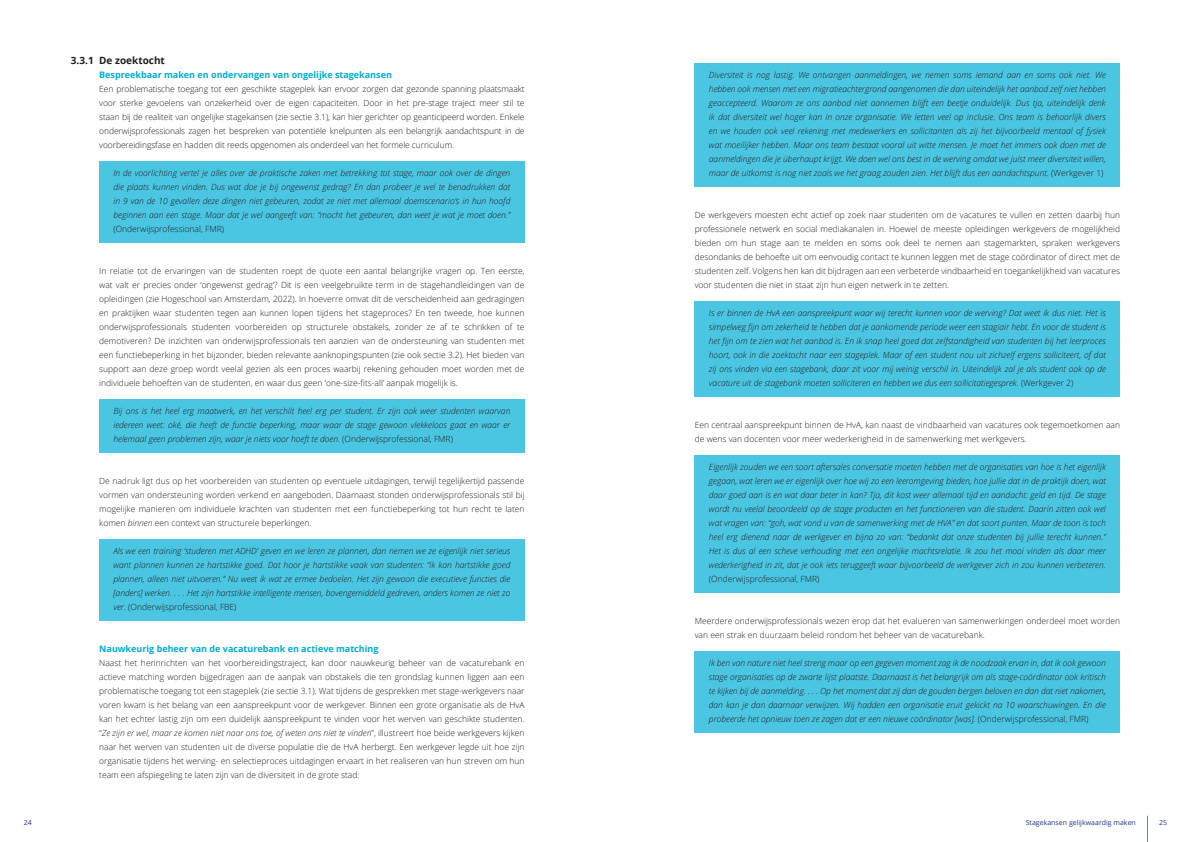
<style>
.page{position:relative;width:1191px;height:842px;background:#fff}
.page>*{position:absolute;margin:0;border:0;box-sizing:border-box;transform-origin:0 0}
.t1{font:700 10px "Open Sans";color:#231f20}
.t2{font:700 9px "Open Sans";color:#00acd5}
.t3{font:italic 300 8.5px/14px "Open Sans";color:#231f20;text-align:justify}
.t4{font:300 8.5px/14px "Open Sans";color:#231f20;text-align:justify}
.t5{font:7px "Open Sans";color:#253690}
.s1{font-style:normal}
.s2{font-style:italic}
</style>
<div class="page">
<svg style="left:1147px;top:816px;width:1px;height:26px"></svg>
<div style="left:694px;top:63px;width:426px;height:124px;background:#4ac6e2"></div>
<div style="left:694px;top:301px;width:426px;height:96px;background:#4ac6e2"></div>
<div style="left:694px;top:455px;width:426px;height:138px;background:#4ac6e2"></div>
<div style="left:694px;top:651px;width:426px;height:82px;background:#4ac6e2"></div>
<div style="left:99px;top:161px;width:425px;height:82px;background:#4ac6e2"></div>
<div style="left:99px;top:399px;width:425px;height:54px;background:#4ac6e2"></div>
<div style="left:99px;top:539px;width:425px;height:82px;background:#4ac6e2"></div>
<p class="t1" style="left:71px;top:53px;width:96px">3.3.1 De zoektocht</p>
<p class="t2" style="left:99px;top:68px;width:294px">Bespreekbaar maken en ondervangen van ongelijke stagekansen</p>
<p class="t4" style="left:99px;top:82px;width:427px">Een problematische toegang tot een geschikte stageplek kan ervoor zorgen dat gezonde spanning plaatsmaakt voor sterke gevoelens van onzekerheid over de eigen capaciteiten. Door in het pre-stage traject meer stil te staan bij de realiteit van ongelijke stagekansen (zie sectie 3.1), kan hier gerichter op geanticipeerd worden. Enkele onderwijsprofessionals zagen het bespreken van potentiële knelpunten als een belangrijk aandachtspunt in de voorbereidingsfase en hadden dit reeds opgenomen als onderdeel van het formele curriculum.</p>
<p class="t3" style="left:113px;top:166px;width:398px">In de voorlichting vertel je alles over de praktische zaken met betrekking tot stage, maar ook over de dingen die plaats kunnen vinden. Dus wat doe je bij ongewenst gedrag? En dan probeer je wel te benadrukken dat in 9 van de 10 gevallen deze dingen niet gebeuren, zodat ze niet met allemaal doemscenario’s in hun hoofd beginnen aan een stage. Maar dat je wel aangeeft van: ‘’mocht het gebeuren, dan weet je wat je moet doen.’’</p>
<p class="t4" style="left:113px;top:222px;width:112px">(Onderwijsprofessional, FMR)</p>
<p class="t4" style="left:99px;top:264px;width:427px">In relatie tot de ervaringen van de studenten roept de quote een aantal belangrijke vragen op. Ten eerste, wat valt er precies onder ‘ongewenst gedrag’? Dit is een veelgebruikte term in de stagehandleidingen van de opleidingen (zie Hogeschool van Amsterdam, 2022). In hoeverre omvat dit de verscheidenheid aan gedragingen en praktijken waar studenten tegen aan kunnen lopen tijdens het stageproces? En ten tweede, hoe kunnen onderwijsprofessionals studenten voorbereiden op structurele obstakels, zonder ze af te schrikken of te demotiveren? De inzichten van onderwijsprofessionals ten aanzien van de ondersteuning van studenten met een functiebeperking in het bijzonder, bieden relevante aanknopingspunten (zie ook sectie 3.2). Het bieden van support aan deze groep wordt veelal gezien als een proces waarbij rekening gehouden moet worden met de individuele behoeften van de studenten, en waar dus geen ‘one-size-fits-all’ aanpak mogelijk is.</p>
<p class="t3" style="left:113px;top:404px;width:398px">Bij ons is het heel erg maatwerk, en het verschilt heel erg per student. Er zijn ook weer studenten waarvan iedereen weet: oké, die heeft de functie beperking, maar waar de stage gewoon vlekkeloos gaat en waar er helemaal geen problemen zijn, waar je niets voor hoeft te doen. <span class="s1">(Onderwijsprofessional, FMR)</span></p>
<p class="t4" style="left:99px;top:474px;width:427px">De nadruk ligt dus op het voorbereiden van studenten op eventuele uitdagingen, terwijl tegelijkertijd passende vormen van ondersteuning worden verkend en aangeboden. Daarnaast stonden onderwijsprofessionals stil bij mogelijke manieren om individuele krachten van studenten met een functiebeperking tot hun recht te laten komen <span class="s2">binnen</span> een context van structurele beperkingen.</p>
<p class="t3" style="left:113px;top:544px;width:398px">Als we een training ‘studeren met ADHD’ geven en we leren ze plannen, dan nemen we ze eigenlijk niet serieus want plannen kunnen ze hartstikke goed. Dat hoor je hartstikke vaak van studenten: ‘’ik kan hartstikke goed plannen, alleen niet uitvoeren.’’ Nu weet ik wat ze ermee bedoelen. Het zijn gewoon die executieve functies die [anders] werken. . . . Het zijn hartstikke intelligente mensen, bovengemiddeld gedreven, anders komen ze niet zo ver. <span class="s1">(Onderwijsprofessional, FBE)</span></p>
<p class="t2" style="left:99px;top:642px;width:281px">Nauwkeurig beheer van de vacaturebank en actieve matching</p>
<p class="t4" style="left:99px;top:656px;width:427px">Naast het herinrichten van het voorbereidingstraject, kan door nauwkeurig beheer van de vacaturebank en actieve matching worden bijgedragen aan de aanpak van obstakels die ten grondslag kunnen liggen aan een problematische toegang tot een stageplek (zie sectie 3.1). Wat tijdens de gesprekken met stage-werkgevers naar voren kwam is het belang van een aanspreekpunt voor de werkgever. Binnen een grote organisatie als de HvA kan het echter lastig zijn om een duidelijk aanspreekpunt te vinden voor het werven van geschikte studenten. “<span class="s2">Ze zijn er wel, maar ze komen niet naar ons toe, of weten ons niet te vinden</span>”, illustreert hoe beide werkgevers kijken naar het werven van studenten uit de diverse populatie die de HvA herbergt. Een werkgever legde uit hoe zijn organisatie tijdens het werving- en selectieproces uitdagingen ervaart in het realiseren van hun streven om hun team een afspiegeling te laten zijn van de diversiteit in de grote stad:</p>
<p class="t3" style="left:709px;top:68px;width:398px">Diversiteit is nog lastig. We ontvangen aanmeldingen, we nemen soms iemand aan en soms ook niet. We hebben ook mensen met een migratieachtergrond aangenomen die dan uiteindelijk het aanbod zelf niet hebben geaccepteerd. Waarom ze ons aanbod niet aannemen blijft een beetje onduidelijk. Dus tja, uiteindelijk denk ik dat diversiteit wel hoger kan in onze organisatie. We letten veel op inclusie. Ons team is behoorlijk divers en we houden ook veel rekening met medewerkers en sollicitanten als zij het bijvoorbeeld mentaal of fysiek wat moeilijker hebben. Maar ons team bestaat vooral uit witte mensen. Je moet het immers ook doen met de aanmeldingen die je überhaupt krijgt. We doen wel ons best in de werving omdat we juist meer diversiteit willen, maar de uitkomst is nog niet zoals we het graag zouden zien. Het blijft dus een aandachtspunt. <span class="s1">(Werkgever 1)</span></p>
<p class="t4" style="left:694px;top:208px;width:427px">De werkgevers moesten echt actief op zoek naar studenten om de vacatures te vullen en zetten daarbij hun professionele netwerk en social mediakanalen in. Hoewel de meeste opleidingen werkgevers de mogelijkheid bieden om hun stage aan te melden en soms ook deel te nemen aan stagemarkten, spraken werkgevers desondanks de behoefte uit om eenvoudig contact te kunnen leggen met de stage coördinator of direct met de studenten zelf. Volgens hen kan dit bijdragen aan een verbeterde vindbaarheid en toegankelijkheid van vacatures voor studenten die niet in staat zijn hun eigen netwerk in te zetten.</p>
<p class="t3" style="left:709px;top:306px;width:398px">Is er binnen de HvA een aanspreekpunt waar wij terecht kunnen voor de werving? Dat weet ik dus niet. Het is simpelweg fijn om zekerheid te hebben dat je aankomende periode weer een stagiair hebt. En voor de student is het fijn om te zien wat het aanbod is. En ik snap heel goed dat zelfstandigheid van studenten bij het leerproces hoort, ook in die zoektocht naar een stageplek. Maar of een student nou uit zichzelf ergens solliciteert, of dat zij ons vinden via een stagebank, daar zit voor mij weinig verschil in. Uiteindelijk zal je als student ook op de vacature uit de stagebank moeten solliciteren en hebben we dus een sollicitatiegesprek. <span class="s1">(Werkgever 2)</span></p>
<p class="t4" style="left:694px;top:418px;width:427px">Een centraal aanspreekpunt binnen de HvA, kan naast de vindbaarheid van vacatures ook tegemoetkomen aan de wens van docenten voor meer wederkerigheid in de samenwerking met werkgevers.</p>
<p class="t3" style="left:709px;top:460px;width:398px">Eigenlijk zouden we een soort aftersales conversatie moeten hebben met de organisaties van hoe is het eigenlijk gegaan, wat leren we er eigenlijk over hoe wij zo een leeromgeving bieden, hoe jullie dat in de praktijk doen, wat daar goed aan is en wat daar beter in kan? Tja, dit kost weer allemaal tijd en aandacht: geld en tijd. De stage wordt nu veelal beoordeeld op de stage producten en het functioneren van die student. Daarin zitten ook wel wat vragen van: “goh, wat vond u van de samenwerking met de HVA” en dat soort punten. Maar de toon is toch heel erg dienend naar de werkgever en bijna zo van: “bedankt dat onze studenten bij jullie terecht kunnen.’’ Het is dus al een scheve verhouding met een ongelijke machtsrelatie. Ik zou het mooi vinden als daar meer wederkerigheid in zit, dat je ook iets teruggeeft waar bijvoorbeeld de werkgever zich in zou kunnen verbeteren.</p>
<p class="t4" style="left:709px;top:572px;width:112px">(Onderwijsprofessional, FMR)</p>
<p class="t4" style="left:694px;top:614px;width:427px">Meerdere onderwijsprofessionals wezen erop dat het evalueren van samenwerkingen onderdeel moet worden van een strak en duurzaam beleid rondom het beheer van de vacaturebank.</p>
<p class="t3" style="left:709px;top:656px;width:398px">Ik ben van nature niet heel streng maar op een gegeven moment zag ik de noodzaak ervan in, dat ik ook gewoon stage organisaties op de zwarte lijst plaatste. Daarnaast is het belangrijk om als stage-coördinator ook kritisch te kijken bij de aanmelding. . . . Op het moment dat zij dan de gouden bergen beloven en dan dat niet nakomen, dan kan je dan daarnaar verwijzen. Wij hadden een organisatie eruit gekickt na 10 waarschuwingen. En die probeerde het opnieuw toen ze zagen dat er een nieuwe coördinator [was]. <span class="s1">(Onderwijsprofessional, FMR)</span></p>
<p class="t5" style="left:24px;top:817px;width:10px">24</p>
<p class="t5" style="left:1025px;top:817px;width:112px">Stagekansen gelijkwaardig maken</p>
<p class="t5" style="left:1159px;top:817px;width:10px">25</p>
</div>
